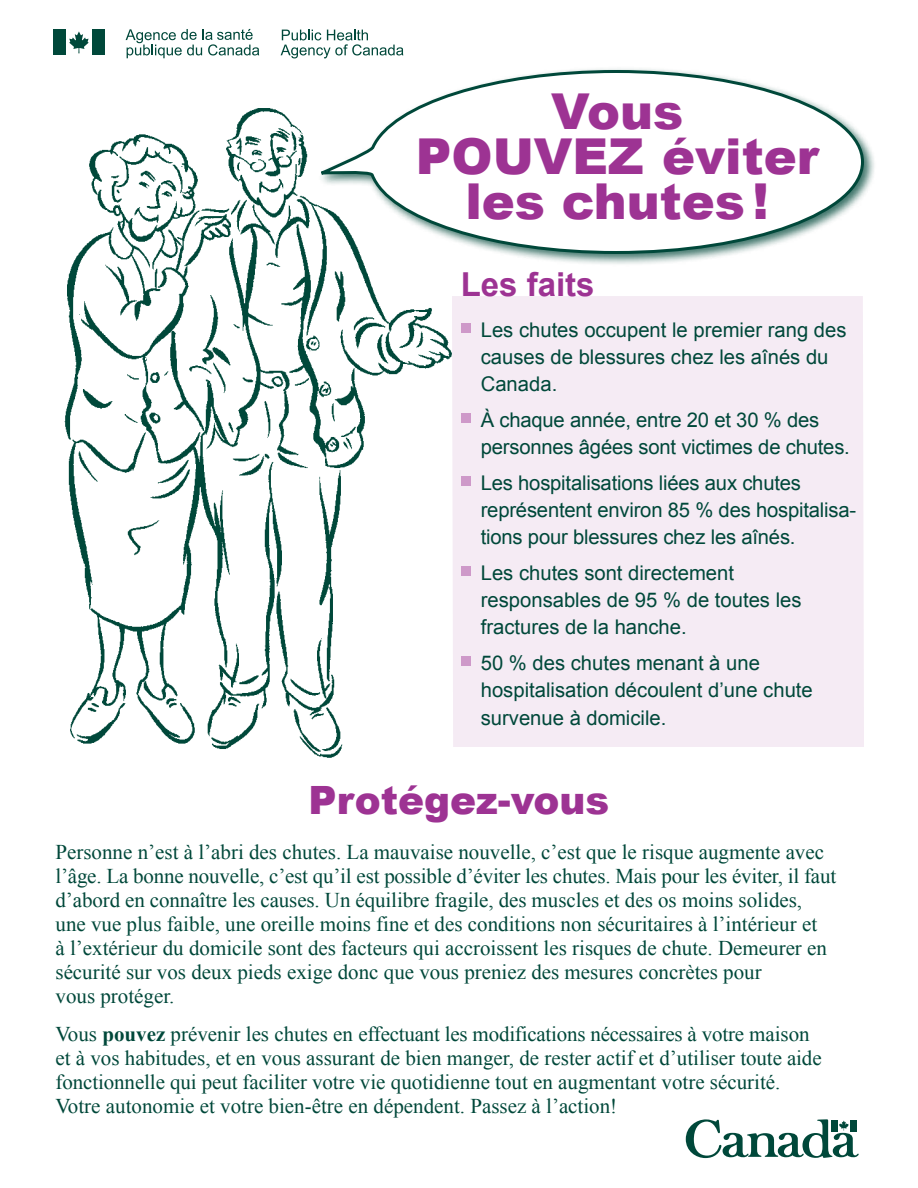
<style>
.page{position:relative;width:918px;height:1188px;background:#fff}
.page>*{position:absolute;margin:0;border:0;box-sizing:border-box;transform-origin:0 0}
.t1{font:900 49.5px/45px "Arial";color:#9d3393;text-align:center}
.t2{font:900 39px "Arial";color:#9d3393}
.t3{font:700 33px "Arial";color:#9d3393}
.t4{font:21px/24px "Times New Roman";color:#00483a}
.t5{font:20.25px/27px "Arial";color:#00483a}
.s1{font-weight:700}
</style>
<div class="page">
<div style="left:318px;top:66px;width:559px;height:201px;background:#00483a;opacity:.75"></div>
<svg style="left:319px;top:68px;width:547px;height:187px"></svg>
<div style="left:452px;top:296px;width:412px;height:451px;background:#f5ebf4"></div>
<div style="left:461px;top:323px;width:10px;height:10px;background:#ce99c9"></div>
<div style="left:461px;top:413px;width:10px;height:10px;background:#ce99c9"></div>
<div style="left:461px;top:476px;width:10px;height:10px;background:#ce99c9"></div>
<div style="left:461px;top:566px;width:10px;height:10px;background:#ce99c9"></div>
<div style="left:461px;top:656px;width:10px;height:10px;background:#ce99c9"></div>
<div style="left:53px;top:29px;width:13px;height:26px;background:#00483a"></div>
<svg style="left:69px;top:31px;width:20px;height:22px"></svg>
<div style="left:92px;top:29px;width:12px;height:26px;background:#00483a"></div>
<svg style="left:281px;top:30px;width:122px;height:28px"></svg>
<svg style="left:126px;top:29px;width:133px;height:29px"></svg>
<svg style="left:686px;top:1119px;width:173px;height:39px"></svg>
<img style="left:64px;top:82px;width:388px;height:676px">
<h1 class="t1" style="left:416px;top:94px;width:404px">Vous<br>POUVEZ éviter les chutes!</h1>
<h3 class="t3" style="left:461px;top:272px;width:135px">Les faits</h3>
<p class="t5" style="left:481px;top:318px;width:367px">Les chutes occupent le premier rang des causes de blessures chez les aînés du<br>Canada.</p>
<p class="t5" style="left:481px;top:408px;width:371px">À chaque année, entre 20 et 30 % des personnes âgées sont victimes de chutes.</p>
<p class="t5" style="left:481px;top:471px;width:377px">Les hospitalisations liées aux chutes représentent environ 85 % des hospitalisa&shy;tions pour blessures chez les aînés.</p>
<p class="t5" style="left:481px;top:561px;width:322px">Les chutes sont directement responsables de 95 % de toutes les fractures de la hanche.</p>
<p class="t5" style="left:481px;top:650px;width:334px;line-height:27.8px">50 % des chutes menant à une hospitalisation découlent d’une chute survenue à domicile.</p>
<h2 class="t2" style="left:309px;top:786px;width:302px">Protégez-vous</h2>
<p class="t4" style="left:56px;top:842px;width:782px">Personne n’est à l’abri des chutes. La mauvaise nouvelle, c’est que le risque augmente avec l’âge. La bonne nouvelle, c’est qu’il est possible d’éviter les chutes. Mais pour les éviter, il faut d’abord en connaître les causes. Un équilibre fragile, des muscles et des os moins solides, une vue plus faible, une oreille moins fine et des conditions non sécuritaires à l’intérieur et<br>à l’extérieur du domicile sont des facteurs qui accroissent les risques de chute. Demeurer en sécurité sur vos deux pieds exige donc que vous preniez des mesures concrètes pour<br>vous protéger.</p>
<p class="t4" style="left:56px;top:1024px;width:768px">Vous <span class="s1">pouvez</span> prévenir les chutes en effectuant les modifications nécessaires à votre maison et à vos habitudes, et en vous assurant de bien manger, de rester actif et d’utiliser toute aide fonctionnelle qui peut faciliter votre vie quotidienne tout en augmentant votre sécurité.<br>Votre autonomie et votre bien-être en dépendent. Passez à l’action!</p>
</div>
